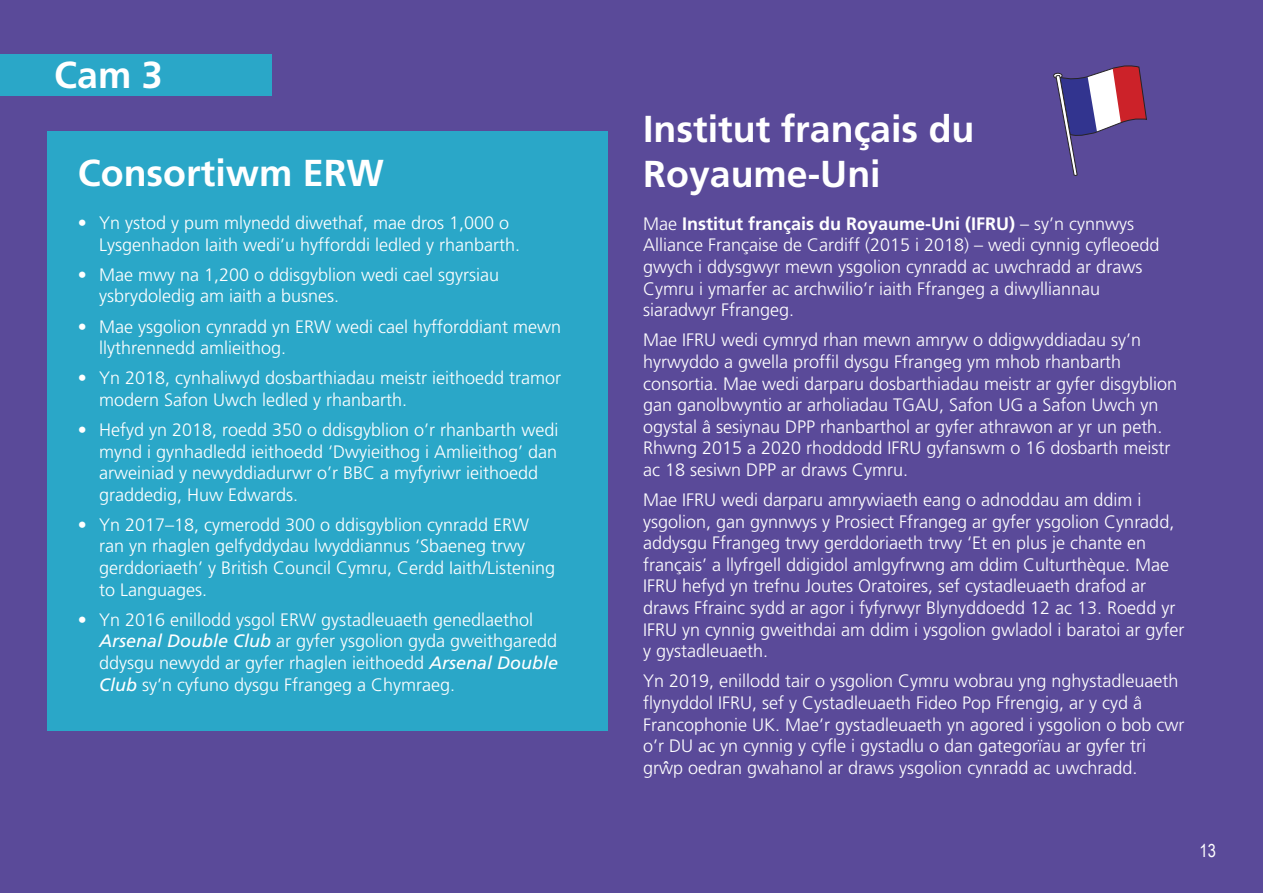
<style>
.page{position:relative;width:1263px;height:893px;background:#5a4a99}
.page>*{position:absolute;margin:0;border:0;box-sizing:border-box;transform-origin:0 0}
.Action_heading{font:700 37.5px/45px "Frutiger LT Std";color:#fff}
.Body_white{font:300 18px/21.6px "Frutiger LT Std";color:#fff}
.t1{font:18px "Arial Narrow";color:#fff}
.Body_white-2{font:700 condensed 18px "Frutiger LT Std";color:#fff}
.s1{font-weight:400;font-style:italic}
.s2{font-weight:700}
</style>
<div class="page">
<div style="left:48px;top:131px;width:560px;height:599px;background:#2aa7c8"></div>
<div style="left:0;top:54px;width:271px;height:41px;background:#2aa7c8"></div>
<div style="left:1053px;top:73px;width:9px;height:6px;border:1px solid #272425;border-radius:50%"></div>
<svg style="left:1055px;top:63px;width:92px;height:114px;background:#7a5c94"></svg>
<h1 class="Action_heading" style="left:54px;top:53px;width:110px">Cam 3</h1>
<p class="Action_heading" style="left:78px;top:151px;width:308px">Consortiwm ERW</p>
<p class="Body_white" style="left:99px;top:212px;width:423px;text-indent:-21px">• Yn ystod y pum mlynedd diwethaf, mae dros 1,000 o<br>Lysgenhadon Iaith wedi’u hyfforddi ledled y rhanbarth.</p>
<p class="Body_white" style="left:99px;top:264px;width:402px;text-indent:-21px">• Mae mwy na 1,200 o ddisgyblion wedi cael sgyrsiau ysbrydoledig am iaith a busnes.</p>
<p class="Body_white" style="left:99px;top:316px;width:464px;text-indent:-21px">• Mae ysgolion cynradd yn ERW wedi cael hyfforddiant mewn llythrennedd amlieithog.</p>
<p class="Body_white" style="left:99px;top:367px;width:464px;text-indent:-21px">• Yn 2018, cynhaliwyd dosbarthiadau meistr ieithoedd tramor modern Safon Uwch ledled y rhanbarth.</p>
<p class="Body_white" style="left:99px;top:419px;width:461px;text-indent:-21px">• Hefyd yn 2018, roedd 350 o ddisgyblion o’r rhanbarth wedi mynd i gynhadledd ieithoedd ‘Dwyieithog i Amlieithog’ dan arweiniad y newyddiadurwr o’r BBC a myfyriwr ieithoedd graddedig, Huw Edwards.</p>
<p class="Body_white" style="left:99px;top:514px;width:458px;text-indent:-21px">• Yn 2017–18, cymerodd 300 o ddisgyblion cynradd ERW ran yn rhaglen gelfyddydau lwyddiannus ‘Sbaeneg trwy gerddoriaeth’ y British Council Cymru, Cerdd Iaith/Listening to Languages.</p>
<p class="Body_white" style="left:99px;top:609px;width:461px;text-indent:-21px">• Yn 2016 enillodd ysgol ERW gystadleuaeth genedlaethol <span class="s1">Arsenal Double Club</span> ar gyfer ysgolion gyda gweithgaredd ddysgu newydd ar gyfer rhaglen ieithoedd <span class="s1">Arsenal Double Club</span> sy’n cyfuno dysgu Ffrangeg a Chymraeg.</p>
<p class="Action_heading" style="left:643px;top:107px;width:333px">Institut français du<br>Royaume-Uni</p>
<p class="Body_white" style="left:643px;top:213px;width:518px">Mae <span class="s2">Institut français du Royaume-Uni (IFRU)</span> – sy’n cynnwys Alliance Française de Cardiff (2015 i 2018) – wedi cynnig cyfleoedd gwych i ddysgwyr mewn ysgolion cynradd ac uwchradd ar draws Cymru i ymarfer ac archwilio’r iaith Ffrangeg a diwylliannau siaradwyr Ffrangeg.</p>
<p class="Body_white" style="left:643px;top:330px;width:536px">Mae IFRU wedi cymryd rhan mewn amryw o ddigwyddiadau sy’n hyrwyddo a gwella proffil dysgu Ffrangeg ym mhob rhanbarth consortia. Mae wedi darparu dosbarthiadau meistr ar gyfer disgyblion gan ganolbwyntio ar arholiadau TGAU, Safon UG a Safon Uwch yn ogystal â sesiynau DPP rhanbarthol ar gyfer athrawon ar yr un peth.<br>Rhwng 2015 a 2020 rhoddodd IFRU gyfanswm o 16 dosbarth meistr ac 18 sesiwn DPP ar draws Cymru.</p>
<p class="Body_white" style="left:643px;top:489px;width:543px">Mae IFRU wedi darparu amrywiaeth eang o adnoddau am ddim i ysgolion, gan gynnwys y Prosiect Ffrangeg ar gyfer ysgolion Cynradd, addysgu Ffrangeg trwy gerddoriaeth trwy ‘Et en plus je chante en français’ a llyfrgell ddigidol amlgyfrwng am ddim Culturthèque. Mae IFRU hefyd yn trefnu Joutes Oratoires, sef cystadleuaeth drafod ar draws Ffrainc sydd ar agor i fyfyrwyr Blynyddoedd 12 ac 13. Roedd yr IFRU yn cynnig gweithdai am ddim i ysgolion gwladol i baratoi ar gyfer y gystadleuaeth.</p>
<p class="Body_white" style="left:643px;top:671px;width:543px">Yn 2019, enillodd tair o ysgolion Cymru wobrau yng nghystadleuaeth flynyddol IFRU, sef y Cystadleuaeth Fideo Pop Ffrengig, ar y cyd â Francophonie UK. Mae’r gystadleuaeth yn agored i ysgolion o bob cwr o’r DU ac yn cynnig y cyfle i gystadlu o dan gategorïau ar gyfer tri<br>gr wp oedran gwahanol ar draws ysgolion cynradd ac uwchradd.</p>
<p class="Body_white-2" style="left:664px;top:757px;width:5px">ˆ</p>
<p class="t1" style="left:1199px;top:837px;width:18px">13</p>
</div>
